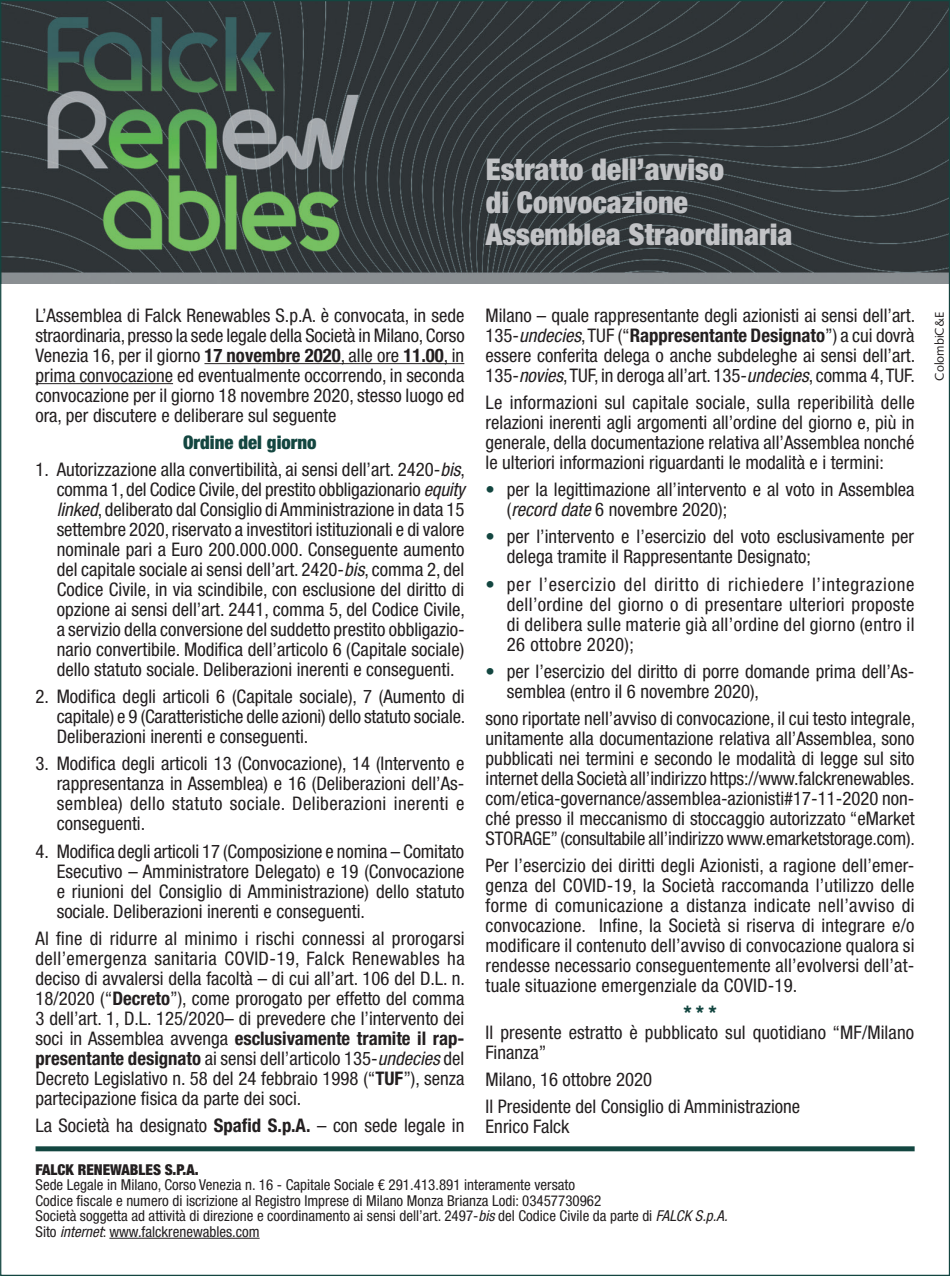
<style>
.page{position:relative;width:950px;height:1276px;background:#fff}
.page>*{position:absolute;margin:0;border:0;box-sizing:border-box;transform-origin:0 0}
.t1{font:900 condensed 30px/32.5px "Helvetica Neue LT Std";color:#c2c3c6}
.t2{font:condensed 18.75px/20px "Helvetica Neue LT Std";color:#231f20;text-align:justify}
.t3{font:900 condensed 18.75px "Helvetica Neue LT Std";color:#134640}
.t4{font:condensed 15px/15.5px "Helvetica Neue LT Std";color:#231f20}
.t5{font:900 condensed 15px "Helvetica Neue LT Std";color:#231f20}
.t6{font:12.5px "Syntax";color:#231f20}
.s1{font-weight:700}
.s2{font-style:italic}
.s3{color:#134640}
</style>
<div class="page">
<img style="left:2px;top:2px;width:946px;height:281px">
<div style="left:36px;top:1146px;width:878px;height:5px;background:#134640"></div>
<hr style="left:109px;top:1237px;width:151px;height:1px;background:#231f20">
<hr style="left:204px;top:363px;width:260px;height:1px;background:#231f20">
<hr style="left:35px;top:383px;width:138px;height:1px;background:#231f20">
<h1 class="t1" style="left:486px;top:153px;width:308px">Estratto dell’avviso<br>di Convocazione<br>Assemblea Straordinaria</h1>
<p class="t2" style="left:35px;top:305px;width:431px">L’Assemblea di Falck Renewables S.p.A. è convocata, in sede straordinaria, presso la sede legale della Società in Milano, Corso Venezia 16, per il giorno <span class="s1">17 novembre 2020</span>, alle ore <span class="s1">11.00</span>, in prima convocazione ed eventualmente occorrendo, in seconda convocazione per il giorno 18 novembre 2020, stesso luogo ed ora, per discutere e deliberare sul seguente</p>
<p class="t3" style="left:183px;top:431px;width:135px">Ordine del giorno</p>
<p class="t2" style="left:57px;top:459px;width:410px;text-indent:-21px">1. Autorizzazione alla convertibilità, ai sensi dell’art. 2420-<span class="s2">bis</span>, comma 1, del Codice Civile, del prestito obbligazionario <span class="s2">equity linked</span>, deliberato dal Consiglio di Amministrazione in data 15 settembre 2020, riservato a investitori istituzionali e di valore nominale pari a Euro 200.000.000. Conseguente aumento del capitale sociale ai sensi dell’art. 2420-<span class="s2">bis</span>, comma 2, del Codice Civile, in via scindibile, con esclusione del diritto di opzione ai sensi dell’art. 2441, comma 5, del Codice Civile, a servizio della conversione del suddetto prestito obbligazio&shy;nario convertibile. Modifica dell’articolo 6 (Capitale sociale) dello statuto sociale. Deliberazioni inerenti e conseguenti.</p>
<p class="t2" style="left:57px;top:686px;width:410px;text-indent:-21px">2. Modifica degli articoli 6 (Capitale sociale), 7 (Aumento di capitale) e 9 (Caratteristiche delle azioni) dello statuto sociale.<br>Deliberazioni inerenti e conseguenti.</p>
<p class="t2" style="left:57px;top:753px;width:409px;text-indent:-21px">3. Modifica degli articoli 13 (Convocazione), 14 (Intervento e rappresentanza in Assemblea) e 16 (Deliberazioni dell’As&shy;semblea) dello statuto sociale. Deliberazioni inerenti e conseguenti.</p>
<p class="t2" style="left:57px;top:840px;width:409px;text-indent:-21px">4. Modifica degli articoli 17 (Composizione e nomina – Comitato Esecutivo – Amministratore Delegato) e 19 (Convocazione e riunioni del Consiglio di Amministrazione) dello statuto sociale. Deliberazioni inerenti e conseguenti.</p>
<p class="t2" style="left:35px;top:928px;width:431px">Al fine di ridurre al minimo i rischi connessi al prorogarsi dell’emergenza sanitaria COVID-19, Falck Renewables ha deciso di avvalersi della facoltà – di cui all’art. 106 del D.L. n.<br>18/2020 (“<span class="s1">Decreto</span>”), come prorogato per effetto del comma 3 dell’art. 1, D.L. 125/2020– di prevedere che l’intervento dei soci in Assemblea avvenga <span class="s1">esclusivamente tramite il rap&shy;presentante designato</span> ai sensi dell’articolo 135-<span class="s2">undecies</span> del Decreto Legislativo n. 58 del 24 febbraio 1998 (“<span class="s1">TUF</span>”), senza partecipazione fisica da parte dei soci.</p>
<p class="t2" style="left:35px;top:1115px;width:430px">La Società ha designato <span class="s1">Spafid S.p.A.</span> – con sede legale in</p>
<p class="t2" style="left:485px;top:305px;width:431px">Milano – quale rappresentante degli azionisti ai sensi dell’art.<br>135-<span class="s2">undecies</span>, TUF (“<span class="s1">Rappresentante Designato</span>”) a cui dovrà essere conferita delega o anche subdeleghe ai sensi dell’art.<br>135-<span class="s2">novies</span>, TUF, in deroga all’art. 135-<span class="s2">undecies</span>, comma 4, TUF.</p>
<p class="t2" style="left:485px;top:392px;width:431px">Le informazioni sul capitale sociale, sulla reperibilità delle relazioni inerenti agli argomenti all’ordine del giorno e, più in generale, della documentazione relativa all’Assemblea nonché le ulteriori informazioni riguardanti le modalità e i termini:</p>
<p class="t2" style="left:507px;top:479px;width:409px;text-indent:-21px"><span class="s3">•</span> per la legittimazione all’intervento e al voto in Assemblea (<span class="s2">record date</span> 6 novembre 2020);</p>
<p class="t2" style="left:507px;top:526px;width:409px;text-indent:-21px"><span class="s3">•</span> per l’intervento e l’esercizio del voto esclusivamente per delega tramite il Rappresentante Designato;</p>
<p class="t2" style="left:507px;top:574px;width:409px;text-indent:-21px"><span class="s3">•</span> per l’esercizio del diritto di richiedere l’integrazione dell’ordine del giorno o di presentare ulteriori proposte di delibera sulle materie già all’ordine del giorno (entro il 26 ottobre 2020);</p>
<p class="t2" style="left:507px;top:661px;width:409px;text-indent:-21px"><span class="s3">•</span> per l’esercizio del diritto di porre domande prima dell’As&shy;semblea (entro il 6 novembre 2020),</p>
<p class="t2" style="left:485px;top:708px;width:431px">sono riportate nell’avviso di convocazione, il cui testo integrale, unitamente alla documentazione relativa all’Assemblea, sono pubblicati nei termini e secondo le modalità di legge sul sito internet della Società all’indirizzo https://www.falckrenewables. com/etica-governance/assemblea-azionisti#17-11-2020 non&shy;ché presso il meccanismo di stoccaggio autorizzato “eMarket STORAGE” (consultabile all’indirizzo www.emarketstorage.com).</p>
<p class="t2" style="left:485px;top:855px;width:430px">Per l’esercizio dei diritti degli Azionisti, a ragione dell’emer&shy;genza del COVID-19, la Società raccomanda l’utilizzo delle forme di comunicazione a distanza indicate nell’avviso di convocazione. Infine, la Società si riserva di integrare e/o modificare il contenuto dell’avviso di convocazione qualora si rendesse necessario conseguentemente all’evolversi dell’at&shy;tuale situazione emergenziale da COVID-19.</p>
<p class="t3" style="left:684px;top:1001px;width:34px">* * *</p>
<p class="t2" style="left:485px;top:1022px;width:430px">Il presente estratto è pubblicato sul quotidiano “MF/Milano<br>Finanza”</p>
<p class="t2" style="left:485px;top:1066px;width:316px;line-height:27px">Milano, 16 ottobre 2020<br>Il Presidente del Consiglio di Amministrazione</p>
<p class="t2" style="left:485px;top:1116px;width:85px">Enrico Falck</p>
<p class="t5" style="left:36px;top:1160px;width:165px">FALCK RENEWABLES S.P.A.</p>
<p class="t4" style="left:36px;top:1177px;width:693px">Sede Legale in Milano, Corso Venezia n. 16 - Capitale Sociale € 291.413.891 interamente versato<br>Codice fiscale e numero di iscrizione al Registro Imprese di Milano Monza Brianza Lodi: 03457730962<br>Società soggetta ad attività di direzione e coordinamento ai sensi dell’art. 2497-<span class="s2">bis</span> del Codice Civile da parte di <span class="s2">FALCK S.p.A.<br></span>Sito <span class="s2">internet</span>: www.falckrenewables.com</p>
<p class="t6" style="left:932px;top:380px;width:70px;rotate:-90deg">ColombiC&amp;E</p>
</div>
